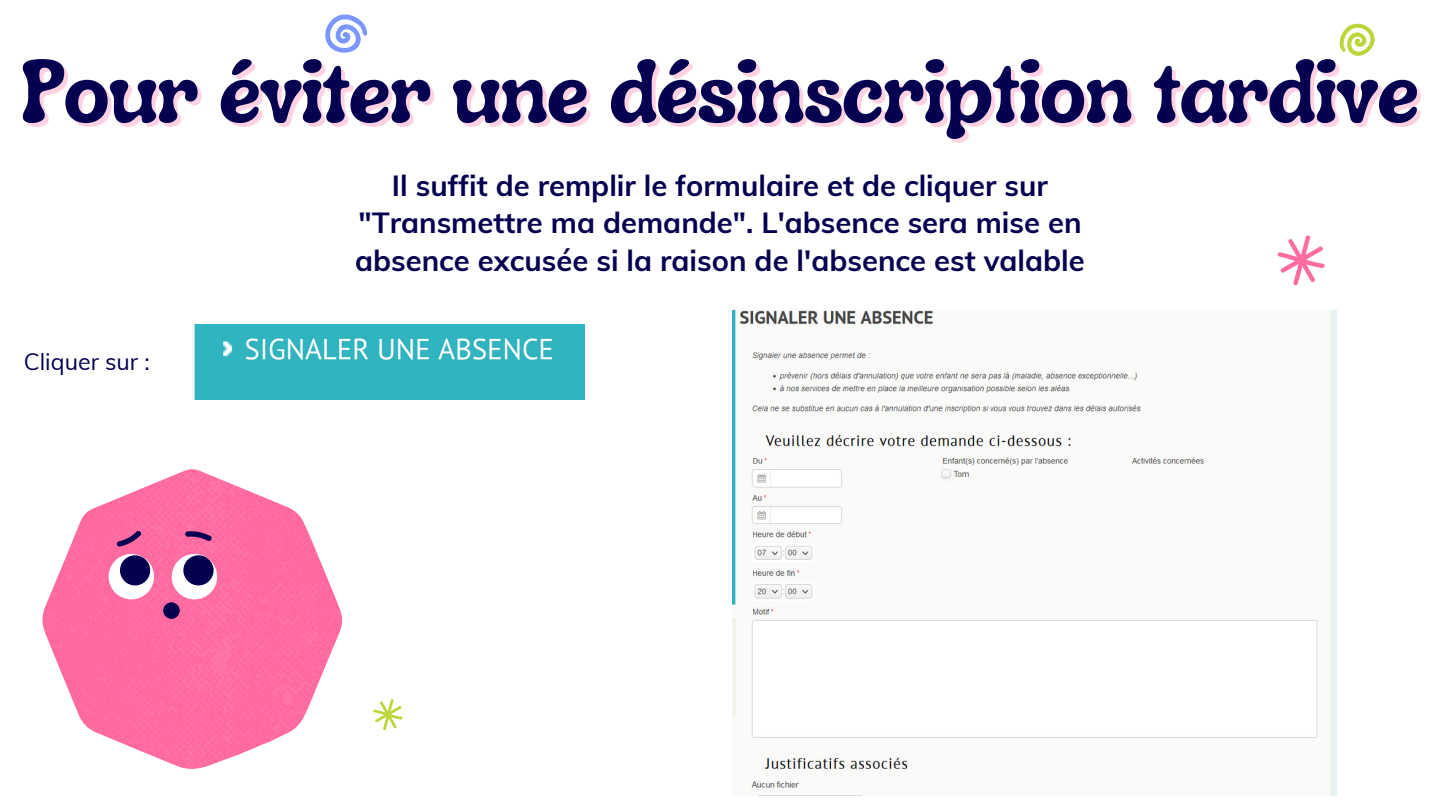
<style>
.page{position:relative;width:1440px;height:810px;background:#fff}
.page>*{position:absolute;margin:0;border:0;box-sizing:border-box;transform-origin:0 0}
.t1{font:700 89.3px "Luckybones";letter-spacing:-.02em;color:#050150}
.t2{font:700 29.1px/37.4px "Muli";color:#050150;text-align:center}
.t3{font:23.2px "Muli";color:#050150}
</style>
<div class="page">
<svg style="left:42px;top:469px;width:300px;height:300px;fill:#ff6ca1"></svg>
<svg style="left:109px;top:529px;width:108px;height:90px"></svg>
<svg style="left:1277px;top:235px;width:48px;height:51px"></svg>
<svg style="left:373px;top:699px;width:30px;height:32px"></svg>
<svg style="left:325px;top:14px;width:42px;height:39px"></svg>
<svg style="left:1339px;top:23px;width:36px;height:33px"></svg>
<img style="left:194px;top:325px;width:391px;height:75px">
<img style="left:732px;top:311px;width:604px;height:485px">
<p class="t1" style="left:20px;top:33px;width:1401px">Pour éviter une désinscription tardive</p>
<p class="t2" style="left:355px;top:166px;width:731px">Il suffit de remplir le formulaire et de cliquer sur "Transmettre ma demande". L'absence sera mise en absence excusée si la raison de l'absence est valable</p>
<p class="t3" style="left:24px;top:347px;width:127px">Cliquer sur :</p>
</div>
